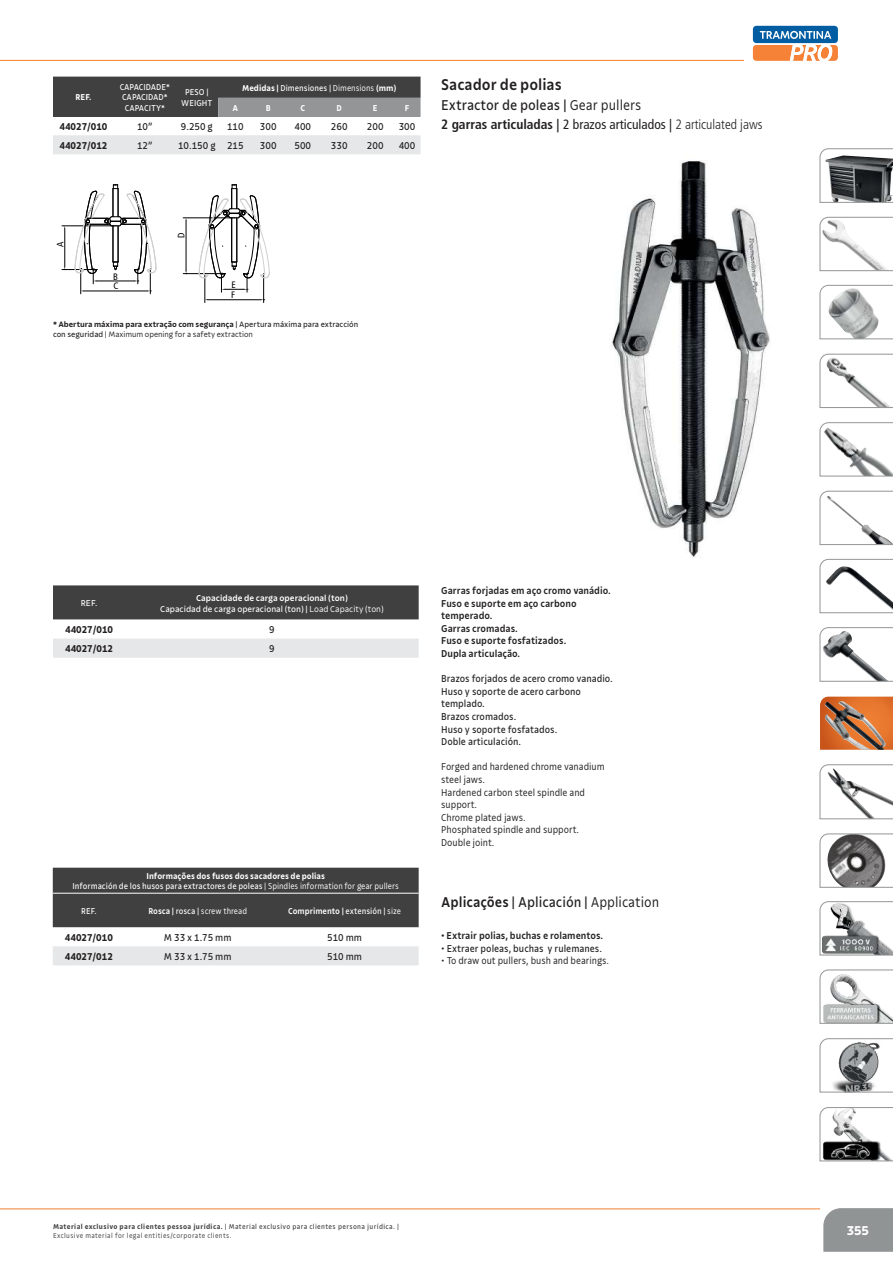
<style>
.page{position:relative;width:893px;height:1263px;background:#fff}
.page>*{position:absolute;margin:0;border:0;box-sizing:border-box;transform-origin:0 0}
.t1{font:500 16.5px "Tramontina Cond Textos";color:#221f1f}
.t2{font:15px "Tramontina Cond Textos";color:#221f1f}
.t3{font:700 condensed 13.5px "Frutiger";color:#221f1f}
.t4{font:700 13.5px "Tramontina Sm Cd Titulos";color:#fff}
.t5{font:10.5px/12.6px "Tramontina Cond Textos";color:#221f1f}
.t6{font:300 10.5px/12.6px "Tramontina Cond Textos";color:#221f1f}
.t7{font:500 10.5px/12.6px "Tramontina Cond Textos";color:#221f1f}
.t8{font:700 10.5px "Tramontina Cond Textos";color:#221f1f}
.t9{font:condensed 9.3px/9.9px "Frutiger";color:#000}
.t10{font:9px/10.8px "Tramontina Cond Textos";color:#fff;text-align:center}
.t11{font:500 9px/10.8px "Tramontina Sm Cd Textos";color:#fff;text-align:center}
.t12{font:700 9px "Tramontina Cond Textos";color:#fff}
.t13{font:500 9px "Tramontina Cond Textos";color:#fff}
.t14{font:300 9px "Tramontina Cond Textos";letter-spacing:-.005em;color:#fff}
.t15{font:9px "Tramontina Sm Cd Textos";color:#fff}
.t16{font:8.25px/9.9px "Tramontina Sm Cd Textos";color:#221f1f}
.t17{font:300 7.5px/9px "Tramontina Cond Textos";letter-spacing:.05em;color:#404041}
.s1{font-weight:400}
.s2{font-weight:300}
.s3{font-weight:800}
.s4{font-weight:700}
.s5{font-weight:500}
</style>
<div class="page">
<svg style="left:820px;top:627px;width:73px;height:55px"></svg>
<img style="left:820px;top:696px;width:73px;height:54px">
<img style="left:825px;top:701px;width:46px;height:49px">
<svg style="left:820px;top:559px;width:73px;height:54px"></svg>
<svg style="left:820px;top:491px;width:73px;height:54px"></svg>
<svg style="left:820px;top:422px;width:73px;height:54px"></svg>
<svg style="left:820px;top:354px;width:73px;height:54px"></svg>
<svg style="left:820px;top:285px;width:73px;height:54px"></svg>
<svg style="left:820px;top:217px;width:73px;height:54px"></svg>
<svg style="left:820px;top:148px;width:73px;height:55px"></svg>
<svg style="left:820px;top:764px;width:73px;height:55px"></svg>
<svg style="left:820px;top:901px;width:73px;height:54px"></svg>
<svg style="left:820px;top:970px;width:73px;height:54px"></svg>
<svg style="left:820px;top:1038px;width:73px;height:54px"></svg>
<svg style="left:820px;top:834px;width:73px;height:54px"></svg>
<svg style="left:820px;top:1107px;width:73px;height:54px"></svg>
<div style="left:753px;top:26px;width:85px;height:17px;background:#005da2;border-radius:4px"></div>
<svg style="left:760px;top:31px;width:71px;height:8px"></svg>
<svg style="left:753px;top:45px;width:85px;height:16px"></svg>
<div style="left:824px;top:1208px;width:69px;height:44px;background:#919495"></div>
<hr style="left:0;top:60px;width:744px;height:1px;background:#f47e28">
<hr style="left:0;top:1209px;width:820px;height:1px;background:#f08133">
<div style="left:53px;top:868px;width:366px;height:59px;background:#404041"></div>
<div style="left:53px;top:946px;width:366px;height:19px;background:#e6e7e8"></div>
<hr style="left:53px;top:893px;width:366px;height:1px;background:#fff">
<hr style="left:62px;top:226px;width:53px;height:1px;background:#000">
<hr style="left:62px;top:269px;width:33px;height:1px;background:#000">
<hr style="left:65px;top:229px;width:1px;height:37px;background:#000">
<hr style="left:183px;top:218px;width:50px;height:1px;background:#000">
<hr style="left:183px;top:273px;width:41px;height:1px;background:#000">
<hr style="left:186px;top:221px;width:1px;height:49px;background:#000">
<svg style="left:75px;top:185px;width:81px;height:109px"></svg>
<svg style="left:199px;top:185px;width:71px;height:118px"></svg>
<img style="left:611px;top:160px;width:159px;height:397px">
<svg style="left:53px;top:77px;width:368px;height:40px;background:#565658"></svg>
<div style="left:53px;top:135px;width:368px;height:19px;background:#e6e7e8"></div>
<div style="left:53px;top:585px;width:366px;height:34px;background:#404041"></div>
<div style="left:53px;top:639px;width:366px;height:19px;background:#e6e7e8"></div>
<p class="t12" style="left:76px;top:93px;width:17px">REF.</p>
<p class="t10" style="left:120px;top:81px;width:52px">CAPACIDADE*<br>CAPACIDAD*<br>CAPACITY*</p>
<p class="t10" style="left:181px;top:87px;width:33px">PESO |<br>WEIGHT</p>
<p class="t12" style="left:242px;top:83px;width:156px">Medidas | <span class="s1">Dimensiones |</span> <span class="s2">Dimensions</span> (mm)</p>
<p class="t12" style="left:232px;top:103px;width:7px">A</p>
<p class="t12" style="left:266px;top:103px;width:6px">B</p>
<p class="t12" style="left:300px;top:103px;width:6px">C</p>
<p class="t12" style="left:337px;top:103px;width:7px">D</p>
<p class="t12" style="left:373px;top:103px;width:6px">E</p>
<p class="t12" style="left:405px;top:103px;width:6px">F</p>
<p class="t8" style="left:60px;top:122px;width:49px">44027/010</p>
<p class="t5" style="left:137px;top:121px;width:17px">10”</p>
<p class="t5" style="left:181px;top:121px;width:34px">9.250 g</p>
<p class="t5" style="left:227px;top:121px;width:18px">110</p>
<p class="t5" style="left:260px;top:121px;width:18px">300</p>
<p class="t5" style="left:294px;top:121px;width:18px">400</p>
<p class="t5" style="left:331px;top:121px;width:18px">260</p>
<p class="t5" style="left:367px;top:121px;width:18px">200</p>
<p class="t5" style="left:399px;top:121px;width:18px">300</p>
<p class="t8" style="left:60px;top:140px;width:49px">44027/012</p>
<p class="t5" style="left:137px;top:139px;width:17px">12”</p>
<p class="t5" style="left:178px;top:139px;width:67px">10.150 g 215</p>
<p class="t5" style="left:260px;top:139px;width:18px">300</p>
<p class="t5" style="left:294px;top:139px;width:18px">500</p>
<p class="t5" style="left:331px;top:139px;width:18px">330</p>
<p class="t5" style="left:367px;top:139px;width:18px">200</p>
<p class="t5" style="left:399px;top:139px;width:18px">400</p>
<h1 class="t1" style="left:441px;top:76px;width:122px">Sacador de polias</h1>
<h2 class="t2" style="left:441px;top:97px;width:202px">Extractor de poleas | <span class="s2">Gear pullers</span></h2>
<p class="t3" style="left:441px;top:119px;width:323px">2 garras articuladas | <span class="s1">2 brazos articulados |</span> <span class="s2">2 articulated jaws</span></p>
<p class="t9" style="left:55px;top:247px;width:7px;rotate:-90deg">A</p>
<p class="t9" style="left:113px;top:271px;width:7px">B<br>C</p>
<p class="t9" style="left:176px;top:238px;width:7px;rotate:-90deg">D</p>
<p class="t9" style="left:231px;top:279px;width:6px;line-height:10.5px">E<br>F</p>
<p class="t16" style="left:53px;top:319px;width:307px"><span class="s3">*</span> <span class="s4">Abertura máxima para extração com segurança</span> | Apertura máxima para extracción con seguridad <span class="s2">| Maximum opening for a safety extraction</span></p>
<p class="t15" style="left:81px;top:598px;width:18px">REF.</p>
<p class="t11" style="left:160px;top:593px;width:225px">Capacidade de carga operacional (ton)<br><span class="s1">Capacidad de carga operacional (ton) |</span> <span class="s2">Load Capacity (ton)</span></p>
<p class="t8" style="left:65px;top:624px;width:49px">44027/010</p>
<p class="t5" style="left:269px;top:624px;width:7px">9</p>
<p class="t8" style="left:65px;top:644px;width:49px">44027/012</p>
<p class="t5" style="left:269px;top:643px;width:7px">9</p>
<p class="t10" style="left:73px;top:870px;width:328px"><span class="s4">Informações dos fusos dos sacadores de polias<br></span>Información de los husos para extractores de poleas <span class="s2">| Spindles information for gear pullers</span></p>
<p class="t10" style="left:81px;top:906px;width:17px">REF.</p>
<p class="t14" style="left:149px;top:907px;width:100px"><span class="s5">Rosca |</span> <span class="s1">rosca |</span> screw thread</p>
<p class="t13" style="left:288px;top:906px;width:114px">Comprimento | <span class="s1">extensión |</span> <span class="s2">size</span></p>
<p class="t8" style="left:65px;top:932px;width:49px">44027/010</p>
<p class="t5" style="left:164px;top:931px;width:69px">M 33 x 1.75 mm</p>
<p class="t5" style="left:327px;top:931px;width:36px">510 mm</p>
<p class="t8" style="left:65px;top:951px;width:49px">44027/012</p>
<p class="t5" style="left:164px;top:950px;width:69px">M 33 x 1.75 mm</p>
<p class="t5" style="left:327px;top:950px;width:36px">510 mm</p>
<p class="t7" style="left:441px;top:584px;width:171px">Garras forjadas em aço cromo vanádio.<br>Fuso e suporte em aço carbono temperado.<br>Garras cromadas.<br>Fuso e suporte fosfatizados.<br>Dupla articulação.</p>
<p class="t5" style="left:441px;top:672px;width:173px">Brazos forjados de acero cromo vanadio.<br>Huso y soporte de acero carbono templado.<br>Brazos cromados.<br>Huso y soporte fosfatados.<br>Doble articulación.</p>
<p class="t6" style="left:441px;top:761px;width:165px">Forged and hardened chrome vanadium steel jaws.<br>Hardened carbon steel spindle and support.<br>Chrome plated jaws.<br>Phosphated spindle and support.<br>Double joint.</p>
<h2 class="t2" style="left:441px;top:894px;width:219px"><span class="s5">Aplicações</span> | Aplicación | <span class="s2">Application</span></h2>
<p class="t7" style="left:441px;top:929px;width:164px">• Extrair polias, buchas e rolamentos.</p>
<p class="t5" style="left:441px;top:942px;width:162px">• Extraer poleas, buchas y rulemanes.</p>
<p class="t6" style="left:441px;top:955px;width:170px">• To draw out pullers, bush and bearings.</p>
<p class="t17" style="left:53px;top:1222px;width:347px"><span class="s4">Material exclusivo para clientes pessoa jurídica.</span> <span class="s1">| Material exclusivo para clientes persona jurídica. |<br></span>Exclusive material for legal entities/corporate clients.</p>
<p class="t4" style="left:847px;top:1224px;width:24px">355</p>
</div>
